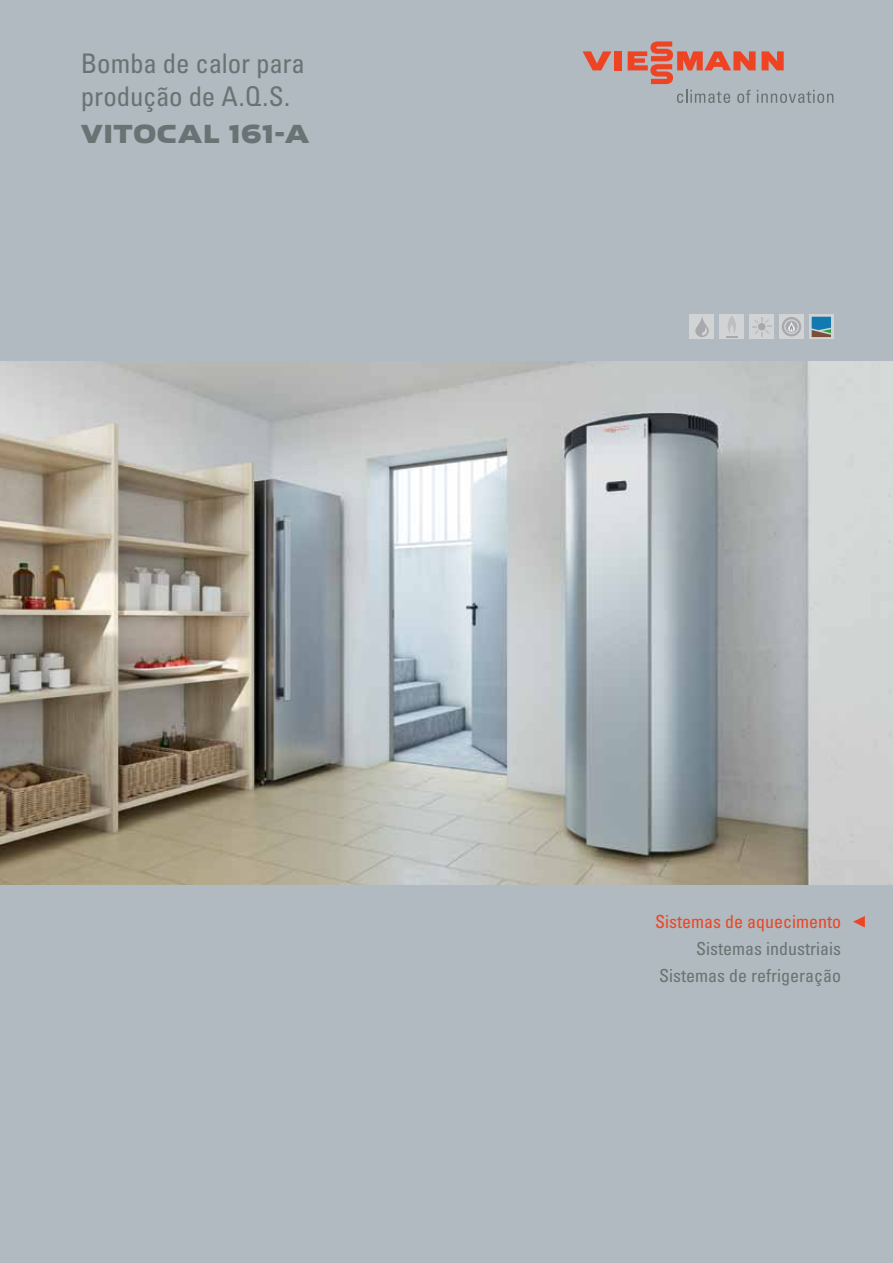
<style>
.page{position:relative;width:893px;height:1263px;background:#b1bac0}
.page>*{position:absolute;margin:0;border:0;box-sizing:border-box;transform-origin:0 0}
.t1{font:condensed 27px/33px "Univers LTCYR 57";letter-spacing:-.01em;color:#6a7374}
.t2{font:27px "Viessmann";letter-spacing:-.01em;color:#6a7374}
.t3{font:condensed 18px/27px "Univers LTCYR 57";color:#6a7372;text-align:right}
.t4{font:condensed 18px "Univers LTCYR 57";color:#ef4423}
</style>
<div class="page">
<img style="left:0;top:361px;width:893px;height:523px">
<div style="left:750px;top:315px;width:24px;height:24px;background:#d1d3d4"></div>
<svg style="left:752px;top:317px;width:19px;height:19px"></svg>
<svg style="left:809px;top:315px;width:24px;height:24px"></svg>
<svg style="left:812px;top:317px;width:19px;height:20px"></svg>
<div style="left:690px;top:315px;width:24px;height:24px;background:#d1d3d4"></div>
<svg style="left:695px;top:317px;width:14px;height:20px"></svg>
<div style="left:720px;top:315px;width:24px;height:24px;background:#d1d3d4"></div>
<svg style="left:726px;top:316px;width:12px;height:22px"></svg>
<div style="left:779px;top:315px;width:24px;height:24px;background:#d1d3d4"></div>
<div style="left:782px;top:317px;width:19px;height:19px;background:#a7a9ac;border-radius:50%"></div>
<svg style="left:784px;top:319px;width:15px;height:15px"></svg>
<svg style="left:853px;top:916px;width:12px;height:11px"></svg>
<svg style="left:677px;top:90px;width:53px;height:13px"></svg>
<svg style="left:737px;top:90px;width:14px;height:13px"></svg>
<svg style="left:757px;top:90px;width:76px;height:13px"></svg>
<div style="left:614px;top:51px;width:7px;height:19px;background:#ef4423"></div>
<svg style="left:583px;top:51px;width:28px;height:19px"></svg>
<svg style="left:628px;top:41px;width:128px;height:43px"></svg>
<svg style="left:762px;top:51px;width:22px;height:19px"></svg>
<h1 class="t1" style="left:81px;top:46px;width:226px">Bomba de calor para produção de A.Q.S.</h1>
<h1 class="t2" style="left:81px;top:115px;width:230px">VITOCAL 161-A</h1>
<p class="t4" style="left:655px;top:910px;width:187px">Sistemas de aquecimento</p>
<p class="t3" style="left:659px;top:934px;width:183px">Sistemas industriais<br>Sistemas de refrigeração</p>
</div>
